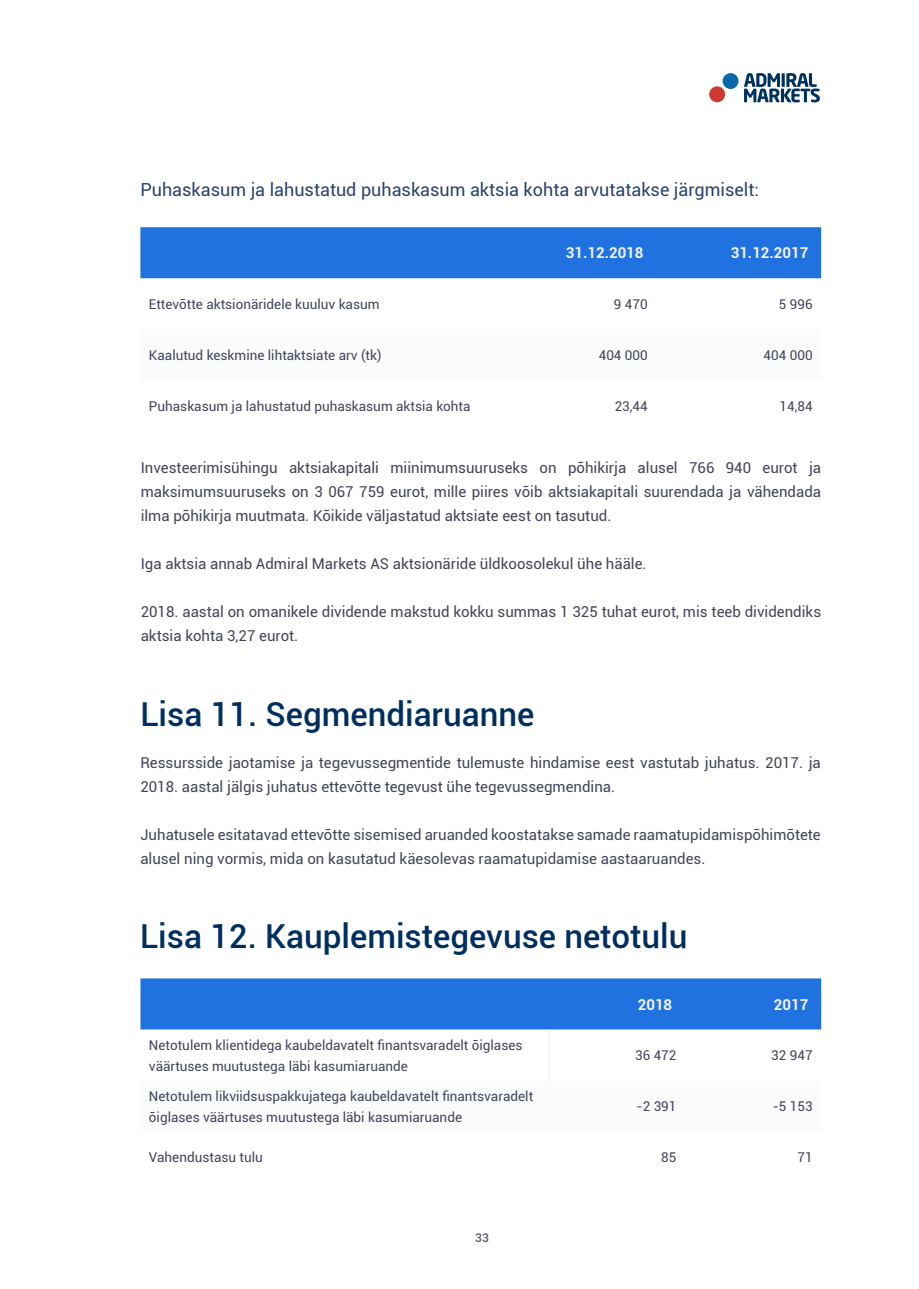
<style>
.page{position:relative;width:919px;height:1289px;background:#fff}
.page>*{position:absolute;margin:0;border:0;box-sizing:border-box;transform-origin:0 0}
.Header_3{font:500 33px "Roboto";color:#002f5f}
.Content_Bold{font:18px "Roboto";color:#2b436d}
.Content{font:15px/24px "Roboto";color:#42455a}
.Table_Content{font:700 15px "Roboto";color:#f1f2f4}
.Table_Content-2{font:13.5px/21px "Roboto";color:#42455a}
.t1{font:500 12px "Roboto";color:#55576b}
</style>
<div class="page">
<div style="left:709px;top:86px;width:16px;height:16px;background:#cf382f;border-radius:50%"></div>
<div style="left:722px;top:73px;width:16px;height:16px;background:#0a6aa9;border-radius:50%"></div>
<svg style="left:744px;top:73px;width:75px;height:29px"></svg>
<div style="left:140px;top:227px;width:681px;height:51px;background:#2072e1"></div>
<div style="left:140px;top:978px;width:681px;height:51px;background:#2072e1"></div>
<hr style="left:548px;top:1029px;width:1px;height:51px;background:#f4f4f6">
<p class="Content_Bold" style="left:140px;top:177px;width:620px">Puhaskasum ja lahustatud puhaskasum aktsia kohta arvutatakse järgmiselt:</p>
<p class="Table_Content" style="left:566px;top:242px;width:79px">31.12.2018</p>
<p class="Table_Content" style="left:730px;top:242px;width:79px">31.12.2017</p>
<p class="Table_Content-2" style="left:149px;top:293px;width:232px">Ettevõtte aktsionäridele kuuluv kasum</p>
<p class="Table_Content-2" style="left:614px;top:293px;width:35px">9 470</p>
<p class="Table_Content-2" style="left:778px;top:293px;width:35px">5 996</p>
<p class="Table_Content-2" style="left:149px;top:344px;width:234px">Kaalutud keskmine lihtaktsiate arv (tk)</p>
<p class="Table_Content-2" style="left:598px;top:344px;width:50px">404 000</p>
<p class="Table_Content-2" style="left:763px;top:344px;width:50px">404 000</p>
<p class="Table_Content-2" style="left:149px;top:395px;width:323px">Puhaskasum ja lahustatud puhaskasum aktsia kohta</p>
<p class="Table_Content-2" style="left:614px;top:395px;width:35px">23,44</p>
<p class="Table_Content-2" style="left:779px;top:395px;width:35px">14,84</p>
<p class="Content" style="left:141px;top:455px;width:682px;text-align:justify">Investeerimisühingu aktsiakapitali miinimumsuuruseks on põhikirja alusel 766 940 eurot ja maksimumsuuruseks on 3 067 759 eurot, mille piires võib aktsiakapitali suurendada ja vähendada ilma põhikirja muutmata. Kõikide väljastatud aktsiate eest on tasutud.</p>
<p class="Content" style="left:141px;top:551px;width:507px">Iga aktsia annab Admiral Markets AS aktsionäride üldkoosolekul ühe hääle.</p>
<p class="Content" style="left:141px;top:599px;width:682px">2018. aastal on omanikele dividende makstud kokku summas 1 325 tuhat eurot, mis teeb dividendiks aktsia kohta 3,27 eurot.</p>
<p class="Header_3" style="left:140px;top:691px;width:395px">Lisa 11. Segmendiaruanne</p>
<p class="Content" style="left:140px;top:749px;width:682px">Ressursside jaotamise ja tegevussegmentide tulemuste hindamise eest vastutab juhatus. 2017. ja<br>2018. aastal jälgis juhatus ettevõtte tegevust ühe tegevussegmendina.</p>
<p class="Content" style="left:140px;top:821px;width:682px">Juhatusele esitatavad ettevõtte sisemised aruanded koostatakse samade raamatupidamispõhimõtete alusel ning vormis, mida on kasutatud käesolevas raamatupidamise aastaaruandes.</p>
<p class="Header_3" style="left:140px;top:913px;width:549px">Lisa 12. Kauplemistegevuse netotulu</p>
<p class="Table_Content" style="left:637px;top:993px;width:36px">2018</p>
<p class="Table_Content" style="left:774px;top:993px;width:36px">2017</p>
<p class="Table_Content-2" style="left:149px;top:1033px;width:375px">Netotulem klientidega kaubeldavatelt finantsvaradelt õiglases väärtuses muutustega läbi kasumiaruande</p>
<p class="Table_Content-2" style="left:635px;top:1044px;width:43px">36 472</p>
<p class="Table_Content-2" style="left:771px;top:1044px;width:43px">32 947</p>
<p class="Table_Content-2" style="left:149px;top:1084px;width:386px">Netotulem likviidsuspakkujatega kaubeldavatelt finantsvaradelt õiglases väärtuses muutustega läbi kasumiaruande</p>
<p class="Table_Content-2" style="left:636px;top:1095px;width:41px">-2 391</p>
<p class="Table_Content-2" style="left:772px;top:1095px;width:41px">-5 153</p>
<p class="Table_Content-2" style="left:149px;top:1146px;width:115px">Vahendustasu tulu</p>
<p class="Table_Content-2" style="left:661px;top:1146px;width:17px">85</p>
<p class="Table_Content-2" style="left:797px;top:1146px;width:17px">71</p>
<p class="t1" style="left:475px;top:1229px;width:15px">33</p>
</div>
